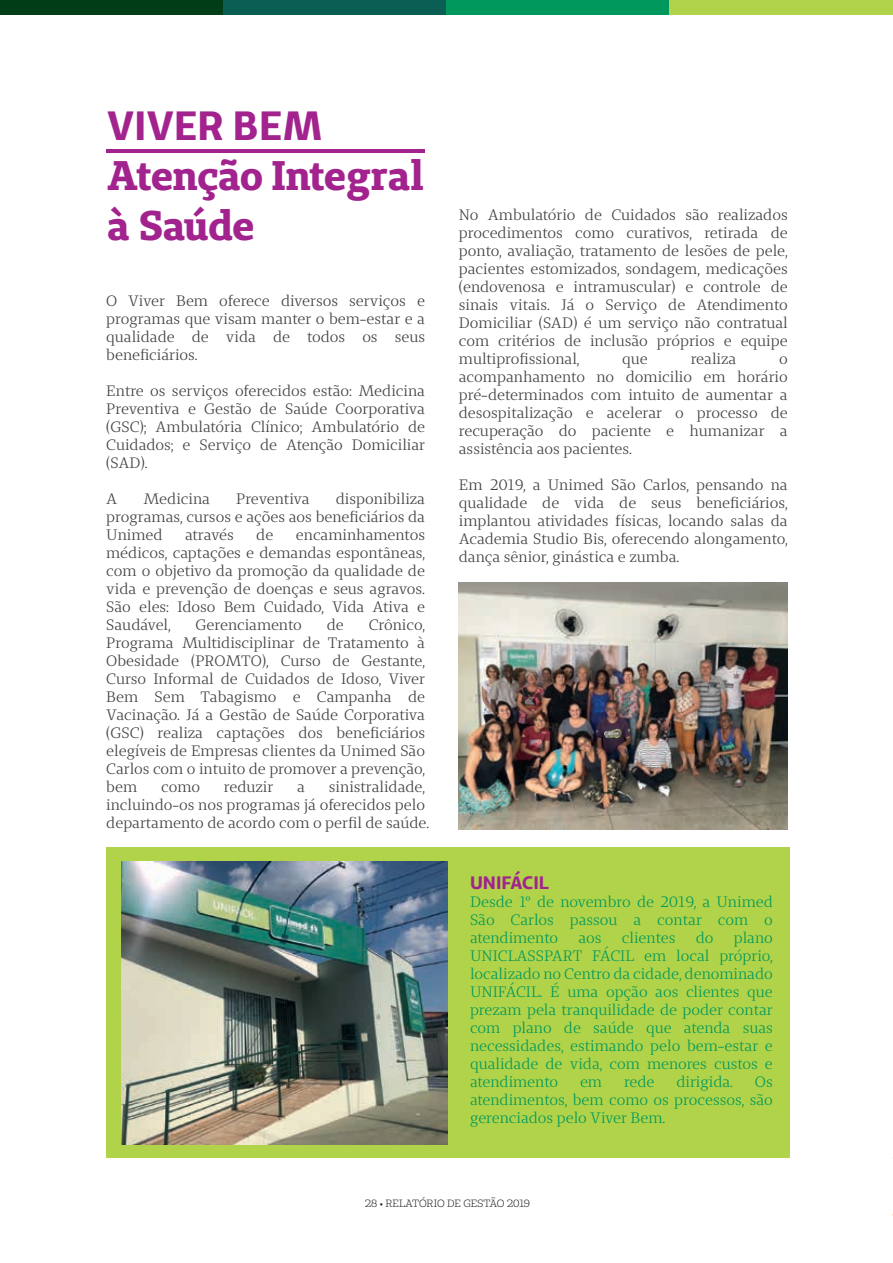
<style>
.page{position:relative;width:893px;height:1263px;background:#fff}
.page>*{position:absolute;margin:0;border:0;box-sizing:border-box;transform-origin:0 0}
.t1{font:700 41.25px/49.5px "Unimed Slab";letter-spacing:-.01em;color:#a2238e}
.t2{font:700 40.8px "Unimed Sans";color:#a2238e}
.t3{font:700 18px "Unimed Sans";color:#a2238e}
.t4{font:15px/18px "Unimed Serif";color:#3e3e3f;text-align:justify}
.t5{font:15px/18px "Unimed Serif";color:#00985c;text-align:justify}
.t6{font:10.5px "Unimed Slab";letter-spacing:-.01em;color:#231f20}
</style>
<div class="page">
<hr style="left:106px;top:150px;width:319px;height:3px;background:#a2238e">
<img style="left:459px;top:583px;width:329px;height:246px">
<div style="left:106px;top:847px;width:683px;height:311px;background:#b1d349"></div>
<img style="left:121px;top:861px;width:327px;height:283px">
<div style="left:0;top:0;width:223px;height:14px;background:#003e18"></div>
<div style="left:223px;top:0;width:223px;height:14px;background:#0b5e53"></div>
<div style="left:446px;top:0;width:224px;height:14px;background:#00985c"></div>
<div style="left:670px;top:0;width:223px;height:14px;background:#b1d349"></div>
<h2 class="t2" style="left:107px;top:99px;width:217px">VIVER BEM</h2>
<h1 class="t1" style="left:107px;top:150px;width:318px">Atenção Integral à Saúde</h1>
<p class="t4" style="left:106px;top:291px;width:320px">O Viver Bem oferece diversos serviços e programas que visam manter o bem-estar e a qualidade de vida de todos os seus beneficiários.</p>
<p class="t4" style="left:106px;top:381px;width:320px">Entre os serviços oferecidos estão: Medicina Preventiva e Gestão de Saúde Coorporativa (GSC); Ambulatória Clínico; Ambulatório de Cuidados; e Serviço de Atenção Domiciliar (SAD).</p>
<p class="t4" style="left:106px;top:489px;width:13px">A</p>
<p class="t4" style="left:143px;top:489px;width:68px">Medicina</p>
<p class="t4" style="left:236px;top:489px;width:75px">Preventiva</p>
<p class="t4" style="left:106px;top:489px;width:320px;text-indent:230px">disponibiliza programas, cursos e ações aos beneficiários da Unimed</p>
<p class="t4" style="left:185px;top:525px;width:50px">através</p>
<p class="t4" style="left:256px;top:525px;width:19px">de</p>
<p class="t4" style="left:106px;top:525px;width:320px;text-indent:190px">encaminhamentos médicos, captações e demandas espontâneas, com o objetivo da promoção da qualidade de vida e prevenção de doenças e seus agravos.<br>São eles: Idoso Bem Cuidado, Vida Ativa e Saudável,</p>
<p class="t4" style="left:196px;top:615px;width:108px">Gerenciamento</p>
<p class="t4" style="left:327px;top:615px;width:19px">de</p>
<p class="t4" style="left:106px;top:615px;width:320px;text-indent:262px">Crônico, Programa Multidisciplinar de Tratamento à Obesidade (PROMTO), Curso de Gestante, Curso Informal de Cuidados de Idoso, Viver Bem Sem Tabagismo e Campanha de Vacinação. Já a Gestão de Saúde Corporativa (GSC) realiza captações dos beneficiários elegíveis de Empresas clientes da Unimed São Carlos com o intuito de promover a prevenção, bem</p>
<p class="t4" style="left:106px;top:777px;width:324px;text-align:left;text-indent:223px">sinistralidade, incluindo-os nos programas já oferecidos pelo departamento de acordo com o perfil de saúde.</p>
<p class="t4" style="left:161px;top:777px;width:40px">como</p>
<p class="t4" style="left:224px;top:777px;width:51px">reduzir</p>
<p class="t4" style="left:297px;top:777px;width:9px">a</p>
<p class="t4" style="left:459px;top:205px;width:330px">No Ambulatório de Cuidados são realizados procedimentos como curativos, retirada de ponto, avaliação, tratamento de lesões de pele, pacientes estomizados, sondagem, medicações (endovenosa e intramuscular) e controle de sinais vitais. Já o Serviço de Atendimento Domiciliar (SAD) é um serviço não contratual com critérios de inclusão próprios e equipe multiprofissional,</p>
<p class="t4" style="left:622px;top:349px;width:27px">que</p>
<p class="t4" style="left:691px;top:349px;width:47px">realiza</p>
<p class="t4" style="left:459px;top:349px;width:330px;text-indent:320px">o acompanhamento no domicilio em horário pré-determinados com intuito de aumentar a desospitalização e acelerar o processo de recuperação do paciente e humanizar a assistência aos pacientes.</p>
<p class="t4" style="left:459px;top:475px;width:330px">Em 2019, a Unimed São Carlos, pensando na qualidade de vida de seus beneficiários, implantou atividades físicas, locando salas da Academia Studio Bis, oferecendo alongamento, dança sênior, ginástica e zumba.</p>
<p class="t3" style="left:470px;top:870px;width:81px">UNIFÁCIL</p>
<p class="t5" style="left:470px;top:892px;width:304px">Desde 1° de novembro de 2019, a Unimed São Carlos passou a contar com o atendimento</p>
<p class="t5" style="left:470px;top:928px;width:304px;text-indent:264px">plano UNICLASSPART FÁCIL em local próprio, localizado no Centro da cidade, denominado UNIFÁCIL. É uma opção aos clientes que prezam pela tranquilidade de poder contar com plano de saúde que atenda suas necessidades, estimando pelo bem-estar e qualidade de vida, com menores custos e atendimento</p>
<p class="t5" style="left:578px;top:928px;width:25px">aos</p>
<p class="t5" style="left:622px;top:928px;width:55px">clientes</p>
<p class="t5" style="left:696px;top:928px;width:19px">do</p>
<p class="t5" style="left:580px;top:1072px;width:24px">em</p>
<p class="t5" style="left:624px;top:1072px;width:32px">rede</p>
<p class="t5" style="left:676px;top:1072px;width:58px">dirigida.</p>
<p class="t5" style="left:470px;top:1072px;width:304px;text-indent:285px">Os atendimentos, bem como os processos, são gerenciados pelo Viver Bem.</p>
<p class="t6" style="left:365px;top:1197px;width:166px">28 • RELATÓRIO DE GESTÃO 2019</p>
</div>
